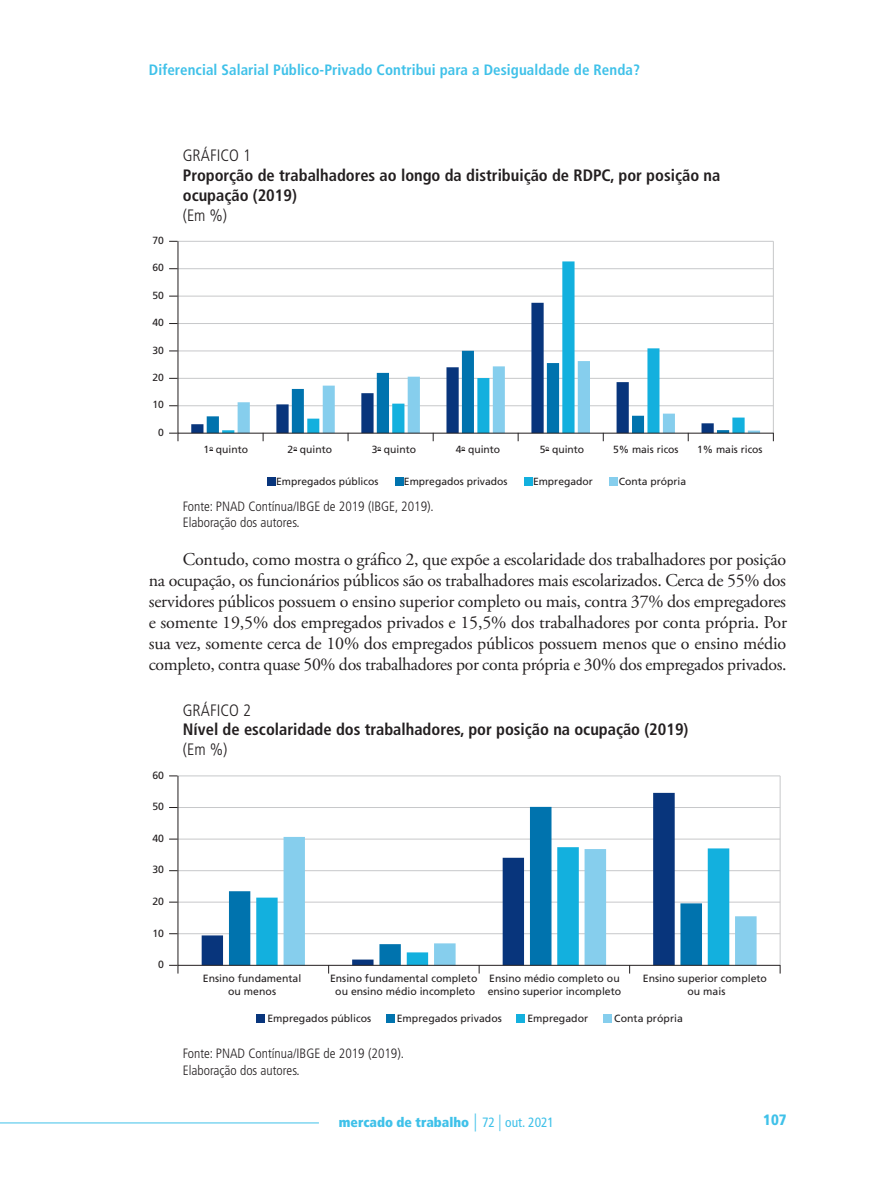
<style>
.page{position:relative;width:893px;height:1191px;background:#fff}
.page>*{position:absolute;margin:0;border:0;box-sizing:border-box;transform-origin:0 0}
.texto{font:18px/21px "Adobe Garamond Pro";letter-spacing:-.02em;color:#231f20;text-align:justify}
.Tabela_titulo{font:700 condensed 16.5px/19.8px "Frutiger LT Pro";color:#231f20}
.Tabela_numero{font:300 condensed 16.5px "Frutiger LT Pro";color:#231f20}
.Tabela_titulo-2{font:300 condensed 16.5px "Frutiger LT Pro";color:#231f20}
.t1{font:700 condensed 15px "Frutiger LT Pro";letter-spacing:.005em;color:#3fc1e9}
.t2{font:900 condensed 15px "Frutiger LT Pro";color:#3fc1e9}
.Tabela_fonte_inicio{font:300 condensed 13.5px "Frutiger LT Pro";color:#231f20}
.Tabela_elaboracao{font:300 condensed 13.5px "Frutiger LT Pro";color:#231f20}
.t3{font:900 condensed 13.5px "Frutiger LT Pro";color:#3fc1e9}
.t4{font:10.5px/12.6px "Frutiger LT Pro";color:#231f20;text-align:center}
.t5{font:10.35px "Frutiger LT Pro";color:#231f20}
.s1{font-weight:300;font-size:18px}
.s2{font-weight:400}
.s3{font-weight:300;font-size:16.5px}
</style>
<div class="page">
<hr style="left:0;top:1122px;width:319px;height:1px;background:#3fc1e9">
<hr style="left:178px;top:241px;width:595px;height:1px;background:#c7c8ca">
<hr style="left:178px;top:268px;width:595px;height:1px;background:#c7c8ca">
<hr style="left:178px;top:296px;width:595px;height:1px;background:#c7c8ca">
<hr style="left:178px;top:323px;width:595px;height:1px;background:#c7c8ca">
<hr style="left:178px;top:351px;width:595px;height:1px;background:#c7c8ca">
<hr style="left:178px;top:378px;width:595px;height:1px;background:#c7c8ca">
<hr style="left:178px;top:405px;width:595px;height:1px;background:#c7c8ca">
<svg style="left:207px;top:351px;width:15px;height:82px"></svg>
<svg style="left:222px;top:261px;width:523px;height:172px"></svg>
<hr style="left:178px;top:241px;width:1px;height:192px;background:#231f20">
<hr style="left:773px;top:241px;width:1px;height:192px;background:#c7c8ca">
<hr style="left:178px;top:433px;width:595px;height:1px;background:#231f20">
<svg style="left:238px;top:361px;width:522px;height:80px"></svg>
<svg style="left:169px;top:433px;width:10px;height:8px"></svg>
<div style="left:267px;top:477px;width:8px;height:9px;background:#08357c"></div>
<div style="left:395px;top:477px;width:8px;height:9px;background:#0073ae"></div>
<div style="left:524px;top:477px;width:8px;height:9px;background:#13b0de"></div>
<div style="left:610px;top:477px;width:8px;height:9px;background:#86ceed"></div>
<hr style="left:178px;top:775px;width:602px;height:1px;background:#c7c8ca">
<hr style="left:178px;top:807px;width:602px;height:1px;background:#c7c8ca">
<hr style="left:178px;top:839px;width:602px;height:1px;background:#c7c8ca">
<hr style="left:178px;top:870px;width:602px;height:1px;background:#c7c8ca">
<hr style="left:178px;top:902px;width:602px;height:1px;background:#c7c8ca">
<hr style="left:178px;top:933px;width:602px;height:1px;background:#c7c8ca">
<svg style="left:202px;top:793px;width:473px;height:172px"></svg>
<svg style="left:229px;top:807px;width:446px;height:158px"></svg>
<svg style="left:256px;top:847px;width:28px;height:118px"></svg>
<svg style="left:284px;top:837px;width:473px;height:128px"></svg>
<hr style="left:178px;top:776px;width:1px;height:189px;background:#231f20">
<hr style="left:780px;top:776px;width:1px;height:189px;background:#c7c8ca">
<hr style="left:178px;top:965px;width:602px;height:1px;background:#231f20">
<svg style="left:169px;top:965px;width:10px;height:8px"></svg>
<div style="left:257px;top:1014px;width:8px;height:9px;background:#08357c"></div>
<div style="left:386px;top:1014px;width:9px;height:9px;background:#0073ae"></div>
<div style="left:517px;top:1014px;width:8px;height:9px;background:#13b0de"></div>
<div style="left:604px;top:1014px;width:8px;height:9px;background:#86ceed"></div>
<p class="t1" style="left:149px;top:61px;width:493px">Diferencial Salarial Público-Privado Contribui para a Desigualdade de Renda?</p>
<p class="t5" style="left:152px;top:234px;width:13px">70</p>
<p class="t5" style="left:152px;top:262px;width:13px">60</p>
<p class="t5" style="left:152px;top:289px;width:13px">50</p>
<p class="t5" style="left:152px;top:316px;width:13px">40</p>
<p class="t5" style="left:152px;top:344px;width:13px">30</p>
<p class="t5" style="left:152px;top:371px;width:13px">20</p>
<p class="t5" style="left:152px;top:399px;width:13px">10</p>
<p class="t5" style="left:158px;top:426px;width:7px">0</p>
<p class="Tabela_numero" style="left:183px;top:146px;width:70px">GRÁFICO 1</p>
<p class="Tabela_titulo" style="left:183px;top:165px;width:539px">Proporção de trabalhadores ao longo da distribuição de RDPC, por posição na ocupação (2019)</p>
<p class="Tabela_titulo-2" style="left:183px;top:205px;width:46px">(Em %)</p>
<p class="t5" style="left:204px;top:443px;width:46px">1<sup>o</sup> quinto</p>
<p class="t5" style="left:288px;top:443px;width:46px">2<sup>o</sup> quinto</p>
<p class="t5" style="left:372px;top:443px;width:46px">3<sup>o</sup> quinto</p>
<p class="t5" style="left:456px;top:443px;width:46px">4<sup>o</sup> quinto</p>
<p class="t5" style="left:540px;top:443px;width:46px">5<sup>o</sup> quinto</p>
<p class="t5" style="left:613px;top:443px;width:67px">5% mais ricos</p>
<p class="t5" style="left:697px;top:443px;width:67px">1% mais ricos</p>
<p class="t5" style="left:276px;top:475px;width:104px">Empregados públicos</p>
<p class="t5" style="left:404px;top:475px;width:105px">Empregados privados</p>
<p class="t5" style="left:533px;top:475px;width:61px">Empregador</p>
<p class="t5" style="left:619px;top:475px;width:69px">Conta própria</p>
<p class="Tabela_fonte_inicio" style="left:183px;top:498px;width:253px">Fonte: PNAD Contínua/IBGE de 2019 (IBGE, 2019).</p>
<p class="Tabela_elaboracao" style="left:183px;top:515px;width:119px">Elaboração dos autores.</p>
<p class="texto" style="left:149px;top:549px;width:640px;text-indent:34px">Contudo, como mostra o gráfico 2, que expõe a escolaridade dos trabalhadores por posição na ocupação, os funcionários públicos são os trabalhadores mais escolarizados. Cerca de 55% dos servidores públicos possuem o ensino superior completo ou mais, contra 37% dos empregadores e somente 19,5% dos empregados privados e 15,5% dos trabalhadores por conta própria. Por sua vez, somente cerca de 10% dos empregados públicos possuem menos que o ensino médio completo, contra quase 50% dos trabalhadores por conta própria e 30% dos empregados privados.</p>
<p class="Tabela_numero" style="left:183px;top:700px;width:70px">GRÁFICO 2</p>
<p class="Tabela_titulo" style="left:183px;top:720px;width:507px">Nível de escolaridade dos trabalhadores, por posição na ocupação (2019)</p>
<p class="Tabela_titulo-2" style="left:183px;top:740px;width:46px">(Em %)</p>
<p class="t4" style="left:152px;top:769px;width:13px">60</p>
<p class="t4" style="left:152px;top:800px;width:13px">50</p>
<p class="t4" style="left:152px;top:832px;width:13px">40</p>
<p class="t4" style="left:152px;top:863px;width:13px">30</p>
<p class="t4" style="left:152px;top:895px;width:13px">20</p>
<p class="t4" style="left:152px;top:926px;width:13px">10</p>
<p class="t4" style="left:158px;top:958px;width:7px">0</p>
<p class="t4" style="left:203px;top:972px;width:100px">Ensino fundamental ou menos</p>
<p class="t4" style="left:330px;top:972px;width:149px">Ensino fundamental completo ou ensino médio incompleto</p>
<p class="t4" style="left:488px;top:972px;width:135px;text-align:left">Ensino médio completo ou ensino superior incompleto</p>
<p class="t4" style="left:643px;top:972px;width:126px">Ensino superior completo ou mais</p>
<p class="t4" style="left:267px;top:1011px;width:105px">Empregados públicos</p>
<p class="t4" style="left:397px;top:1011px;width:107px">Empregados privados</p>
<p class="t4" style="left:527px;top:1011px;width:62px">Empregador</p>
<p class="t4" style="left:614px;top:1011px;width:70px">Conta própria</p>
<p class="Tabela_fonte_inicio" style="left:183px;top:1046px;width:223px">Fonte: PNAD Contínua/IBGE de 2019 (2019).</p>
<p class="Tabela_elaboracao" style="left:183px;top:1062px;width:119px">Elaboração dos autores.</p>
<p class="t3" style="left:339px;top:1114px;width:217px">mercado de trabalho <span class="s1">|</span> <span class="s2">72</span> <span class="s3">|</span> <span class="s2">out. 2021</span></p>
<p class="t2" style="left:763px;top:1110px;width:25px">107</p>
</div>
